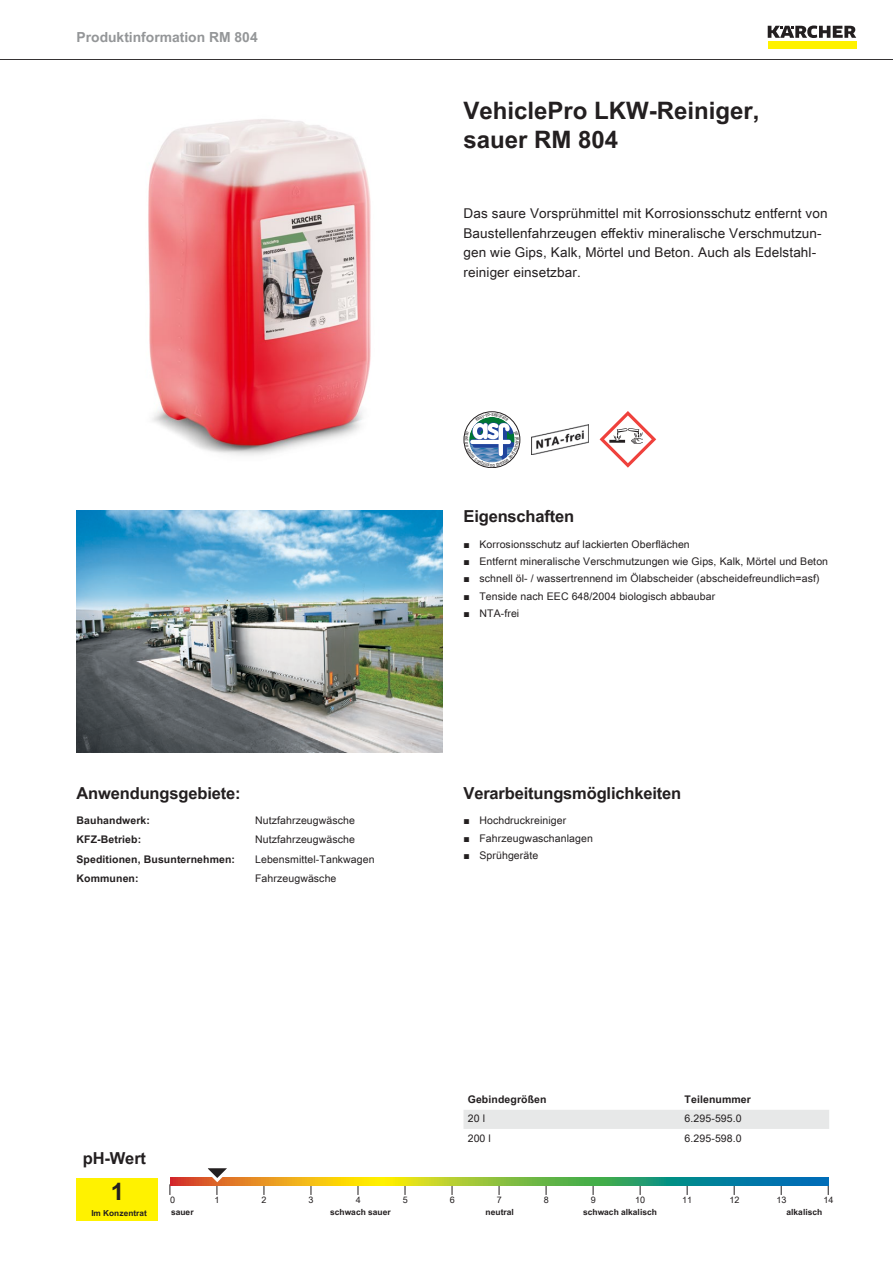
<style>
.page{position:relative;width:893px;height:1263px;background:#fff}
.page>*{position:absolute;margin:0;border:0;box-sizing:border-box;transform-origin:0 0}
.t1{font:700 24px/28.8px "Arial Unicode MS";color:#231f20}
.t2{font:700 16.5px "Arial Unicode MS";letter-spacing:-.01em;color:#231f20}
.t3{font:700 13.8px "Arial Unicode MS";color:#949698}
.t4{font:13.5px/19.5px "Arial Unicode MS";letter-spacing:.01em;color:#231f20}
.t5{font:10.5px "Arial Unicode MS";letter-spacing:.01em;color:#231f20}
.t6{font:700 10.5px "Arial Unicode MS";letter-spacing:.01em;color:#231f20}
.t7{font:9px "Arial Unicode MS";color:#231f20}
.t8{font:700 8.4px "Arial Unicode MS";color:#231f20}
.t9{font:700 8.25px "Arial Unicode MS";color:#231f20}
.s1{font-family:"Arial"}
</style>
<div class="page">
<hr style="left:0;top:59px;width:893px;height:1px;background:#231f20">
<div style="left:768px;top:42px;width:88px;height:7px;background:#fff200"></div>
<svg style="left:768px;top:26px;width:88px;height:12px"></svg>
<img style="left:148px;top:119px;width:223px;height:337px">
<img style="left:531px;top:424px;width:57px;height:30px">
<svg style="left:600px;top:411px;width:56px;height:57px"></svg>
<img style="left:77px;top:510px;width:365px;height:243px">
<div style="left:77px;top:1178px;width:81px;height:42px;background:#fff200"></div>
<svg style="left:170px;top:1178px;width:658px;height:8px;background:#7ca54e"></svg>
<svg style="left:200px;top:1168px;width:38px;height:27px"></svg>
<div style="left:463px;top:1110px;width:366px;height:19px;background:#e7e8e8"></div>
<svg style="left:464px;top:412px;width:56px;height:56px"></svg>
<h3 class="t3" style="left:77px;top:27px;width:183px">Produktinformation RM 804</h3>
<h1 class="t1" style="left:463px;top:97px;width:298px">VehiclePro LKW-Reiniger, sauer RM 804</h1>
<p class="t4" style="left:463px;top:203px;width:366px">Das saure Vorsprühmittel mit Korrosionsschutz entfernt von Baustellenfahrzeugen effektiv mineralische Verschmutzun&shy;gen wie Gips, Kalk, Mörtel und Beton. Auch als Edelstahl&shy;reiniger einsetzbar.</p>
<h2 class="t2" style="left:77px;top:780px;width:166px">Anwendungsgebiete:</h2>
<p class="t6" style="left:77px;top:812px;width:75px">Bauhandwerk:</p>
<p class="t5" style="left:255px;top:812px;width:101px">Nutzfahrzeugwäsche</p>
<p class="t6" style="left:77px;top:832px;width:66px">KFZ-Betrieb:</p>
<p class="t5" style="left:255px;top:832px;width:101px">Nutzfahrzeugwäsche</p>
<p class="t6" style="left:77px;top:851px;width:160px">Speditionen, Busunternehmen:</p>
<p class="t5" style="left:255px;top:851px;width:121px">Lebensmittel-Tankwagen</p>
<p class="t6" style="left:77px;top:871px;width:64px">Kommunen:</p>
<p class="t5" style="left:255px;top:871px;width:83px">Fahrzeugwäsche</p>
<h2 class="t2" style="left:463px;top:504px;width:112px">Eigenschaften</h2>
<p class="t5" style="left:463px;top:536px;width:228px"><span class="s1">■</span> Korrosionsschutz auf lackierten Oberflächen</p>
<p class="t5" style="left:463px;top:554px;width:366px"><span class="s1">■</span> Entfernt mineralische Verschmutzungen wie Gips, Kalk, Mörtel und Beton</p>
<p class="t5" style="left:463px;top:571px;width:358px"><span class="s1">■</span> schnell öl- / wassertrennend im Ölabscheider (abscheidefreundlich=asf)</p>
<p class="t5" style="left:463px;top:588px;width:253px"><span class="s1">■</span> Tenside nach EEC 648/2004 biologisch abbaubar</p>
<p class="t5" style="left:463px;top:605px;width:57px"><span class="s1">■</span> NTA-frei</p>
<h2 class="t2" style="left:463px;top:780px;width:219px">Verarbeitungsmöglichkeiten</h2>
<p class="t5" style="left:463px;top:813px;width:104px"><span class="s1">■</span> Hochdruckreiniger</p>
<p class="t5" style="left:463px;top:830px;width:131px"><span class="s1">■</span> Fahrzeugwaschanlagen</p>
<p class="t5" style="left:463px;top:847px;width:76px"><span class="s1">■</span> Sprühgeräte</p>
<p class="t6" style="left:468px;top:1092px;width:80px">Gebindegrößen</p>
<p class="t6" style="left:685px;top:1092px;width:68px">Teilenummer</p>
<p class="t5" style="left:468px;top:1111px;width:19px">20 l</p>
<p class="t5" style="left:685px;top:1111px;width:59px">6.295-595.0</p>
<p class="t5" style="left:468px;top:1130px;width:25px">200 l</p>
<p class="t5" style="left:685px;top:1130px;width:59px">6.295-598.0</p>
<h2 class="t2" style="left:83px;top:1146px;width:65px">pH-Wert</h2>
<h1 class="t1" style="left:111px;top:1178px;width:15px">1</h1>
<p class="t7" style="left:170px;top:1193px;width:7px">0</p>
<p class="t7" style="left:215px;top:1193px;width:7px">1</p>
<p class="t7" style="left:262px;top:1193px;width:7px">2</p>
<p class="t7" style="left:309px;top:1193px;width:7px">3</p>
<p class="t7" style="left:356px;top:1193px;width:7px">4</p>
<p class="t7" style="left:403px;top:1193px;width:7px">5</p>
<p class="t7" style="left:450px;top:1193px;width:7px">6</p>
<p class="t7" style="left:497px;top:1193px;width:7px">7</p>
<p class="t7" style="left:544px;top:1193px;width:7px">8</p>
<p class="t7" style="left:591px;top:1193px;width:7px">9</p>
<p class="t7" style="left:635px;top:1193px;width:12px">10</p>
<p class="t7" style="left:682px;top:1193px;width:12px">11</p>
<p class="t7" style="left:729px;top:1193px;width:12px">12</p>
<p class="t7" style="left:776px;top:1193px;width:12px">13</p>
<p class="t7" style="left:823px;top:1193px;width:12px">14</p>
<p class="t9" style="left:91px;top:1207px;width:57px">Im Konzentrat</p>
<p class="t8" style="left:171px;top:1206px;width:24px">sauer</p>
<p class="t8" style="left:330px;top:1206px;width:62px">schwach sauer</p>
<p class="t8" style="left:486px;top:1206px;width:30px">neutral</p>
<p class="t8" style="left:583px;top:1206px;width:75px">schwach alkalisch</p>
<p class="t8" style="left:786px;top:1206px;width:37px">alkalisch</p>
</div>
